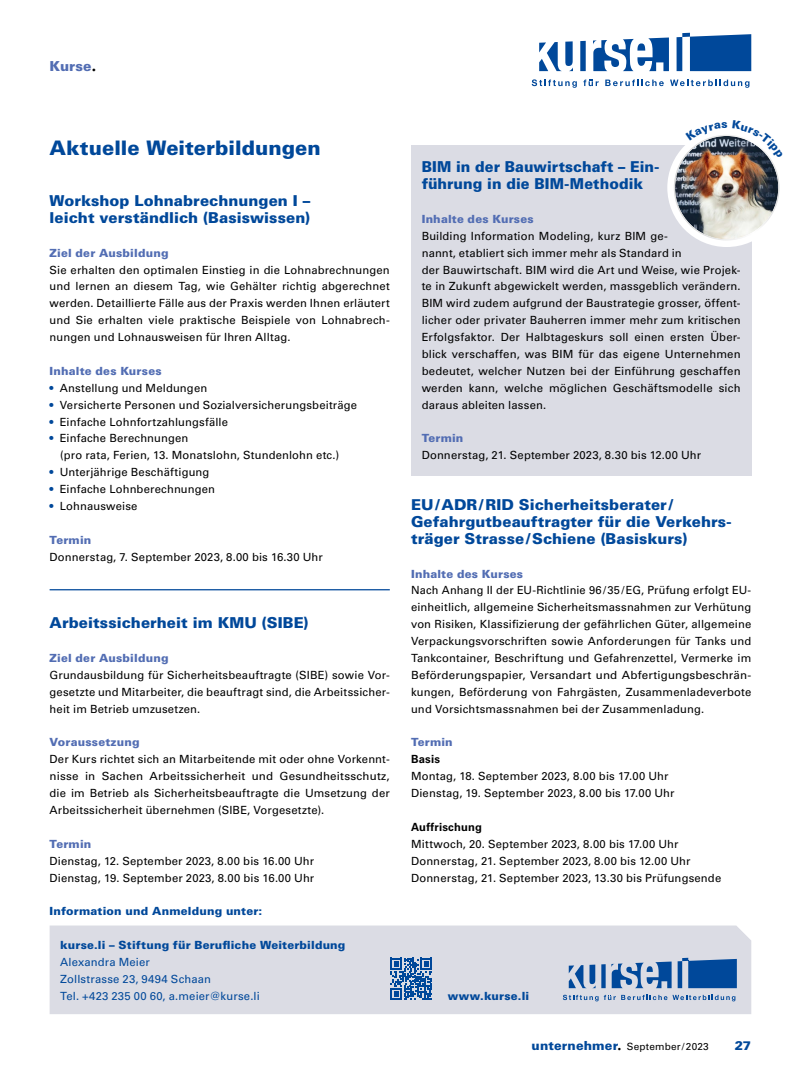
<style>
.page{position:relative;width:808px;height:1078px;background:#fff}
.page>*{position:absolute;margin:0;border:0;box-sizing:border-box;transform-origin:0 0}
.t1{font:900 20px "Univers LT Std";color:#00489a}
.t2{font:900 15px/16.9px "Univers LT Std";letter-spacing:.005em;color:#00489a}
.t3{font:900 15px/16.9px "Univers LT Std";letter-spacing:.005em;color:#00489a;scale:.96 1}
.t4{font:900 13.75px "Univers LT Std";letter-spacing:.005em;color:#526db3}
.t5{font:900 12.5px "Univers LT Std";color:#00489a}
.t6{font:11.25px/16.9px "Univers LT Std";letter-spacing:.015em;color:#000}
.t7{font:900 11.25px "Univers LT Std";letter-spacing:.015em;color:#526db3}
.t8{font:900 11.25px "Univers LT Std";letter-spacing:.015em;color:#00489a}
.t9{font:11.25px/16.9px "Univers LT Std";letter-spacing:.015em;color:#00489a}
.t10{font:700 11.25px "Univers LT Std";letter-spacing:.02em;color:#000}
.t11{font:10px "Univers LT Std";letter-spacing:.02em;color:#000}
.s1{font-family:"Futura Std";font-weight:800;font-size:15.12px;color:#000}
.s2{color:#00489a}
.s3{font-weight:900;font-size:12.5px;color:#00489a}
.s4{font-family:"Futura Std";font-weight:800;font-size:13.75px}
</style>
<div class="page">
<hr style="left:50px;top:589px;width:340px;height:1px;background:#00489a">
<div style="left:411px;top:145px;width:340px;height:331px;background:#dbdce4"></div>
<div style="left:667px;top:128px;width:119px;height:119px;background:#fff;border-radius:50%"></div>
<img style="left:675px;top:136px;width:103px;height:103px;border-radius:52px">
<div style="left:50px;top:925px;width:701px;height:88px;background:#dbdce4"></div>
<svg style="left:390px;top:957px;width:42px;height:42px;background:#5380b6"></svg>
<div style="left:601px;top:963px;width:5px;height:24px;background:#00489a"></div>
<svg style="left:569px;top:964px;width:26px;height:23px"></svg>
<svg style="left:678px;top:957px;width:59px;height:30px;background:#2863a7"></svg>
<svg style="left:611px;top:961px;width:61px;height:26px;background:#7093bf"></svg>
<svg style="left:563px;top:994px;width:172px;height:7px"></svg>
<div style="left:580px;top:41px;width:6px;height:30px;background:#00489a"></div>
<svg style="left:539px;top:41px;width:34px;height:30px"></svg>
<svg style="left:676px;top:33px;width:75px;height:38px;background:#2865aa"></svg>
<svg style="left:593px;top:37px;width:76px;height:34px"></svg>
<svg style="left:583px;top:80px;width:16px;height:6px"></svg>
<svg style="left:532px;top:79px;width:45px;height:9px"></svg>
<svg style="left:605px;top:80px;width:59px;height:6px"></svg>
<svg style="left:670px;top:80px;width:79px;height:8px"></svg>
<svg style="left:685px;top:135px;width:86px;height:24px"></svg>
<p class="t4" style="left:50px;top:57px;width:48px">Kurse<span class="s1">.</span></p>
<h1 class="t1" style="left:50px;top:136px;width:273px">Aktuelle Weiterbildungen</h1>
<h2 class="t2" style="left:50px;top:192px;width:262px">Workshop Lohnabrechnungen I – leicht verständlich (Basiswissen)</h2>
<p class="t7" style="left:50px;top:245px;width:120px">Ziel der Ausbildung</p>
<p class="t6" style="left:50px;top:261px;width:342px;text-align:justify">Sie erhalten den optimalen Einstieg in die Lohnabrechnungen und lernen an diesem Tag, wie Gehälter richtig abgerechnet werden. Detaillierte Fälle aus der Praxis werden Ihnen erläutert und Sie erhalten viele praktische Beispiele von Lohnabrech&shy;nungen und Lohnausweisen für Ihren Alltag.</p>
<p class="t7" style="left:50px;top:364px;width:114px">Inhalte des Kurses</p>
<p class="t6" style="left:50px;top:379px;width:159px"><span class="s2">•</span> Anstellung und Meldungen</p>
<p class="t6" style="left:50px;top:396px;width:309px"><span class="s2">•</span> Versicherte Personen und Sozialversicherungsbeiträge</p>
<p class="t6" style="left:50px;top:413px;width:180px"><span class="s2">•</span> Einfache Lohnfortzahlungsfälle</p>
<p class="t6" style="left:60px;top:430px;width:280px;text-indent:-11px"><span class="s2">•</span> Einfache Berechnungen<br>(pro rata, Ferien, 13. Monatslohn, Stundenlohn etc.)</p>
<p class="t6" style="left:50px;top:464px;width:161px"><span class="s2">•</span> Unterjährige Beschäftigung</p>
<p class="t6" style="left:50px;top:480px;width:167px"><span class="s2">•</span> Einfache Lohnberechnungen</p>
<p class="t6" style="left:50px;top:497px;width:89px"><span class="s2">•</span> Lohnausweise</p>
<p class="t7" style="left:50px;top:532px;width:43px">Termin</p>
<p class="t6" style="left:50px;top:548px;width:275px">Donnerstag, 7. September 2023, 8.00 bis 16.30 Uhr</p>
<h2 class="t2" style="left:50px;top:614px;width:260px">Arbeitssicherheit im KMU (SIBE)</h2>
<p class="t7" style="left:50px;top:650px;width:120px">Ziel der Ausbildung</p>
<p class="t6" style="left:50px;top:666px;width:342px;text-align:justify">Grundausbildung für Sicherheitsbeauftragte (SIBE) sowie Vor&shy;gesetzte und Mitarbeiter, die beauftragt sind, die Arbeitssicher&shy;heit im Betrieb umzusetzen.</p>
<p class="t7" style="left:50px;top:735px;width:92px">Voraussetzung</p>
<p class="t6" style="left:50px;top:750px;width:342px;text-align:justify">Der Kurs richtet sich an Mitarbeitende mit oder ohne Vorkennt&shy;nisse in Sachen Arbeitssicherheit und Gesundheitsschutz, die im Betrieb als Sicherheitsbeauftragte die Umsetzung der Arbeitssicherheit übernehmen (SIBE, Vorgesetzte).</p>
<p class="t7" style="left:50px;top:836px;width:43px">Termin</p>
<p class="t6" style="left:50px;top:852px;width:266px">Dienstag, 12. September 2023, 8.00 bis 16.00 Uhr<br>Dienstag, 19. September 2023, 8.00 bis 16.00 Uhr</p>
<p class="t8" style="left:50px;top:904px;width:214px">Information und Anmeldung unter:</p>
<p class="t8" style="left:60px;top:937px;width:287px">kurse.li – Stiftung für Berufliche Weiterbildung</p>
<p class="t9" style="left:60px;top:953px;width:201px">Alexandra Meier<br>Zollstrasse 23, 9494 Schaan<br>Tel. +423 235 00 60, a.meier@kurse.li</p>
<h2 class="t3" style="left:422px;top:158px;width:249px">BIM in der Bauwirtschaft – Ein&shy;führung in die BIM-Methodik</h2>
<p class="t7" style="left:422px;top:212px;width:114px">Inhalte des Kurses</p>
<p class="t6" style="left:422px;top:227px;width:320px">Building Information Modeling, kurz BIM ge-<br>nannt, etabliert sich immer mehr als Standard in<br>der Bauwirtschaft. BIM wird die Art und Weise, wie Projek&shy;te in Zukunft abgewickelt werden, massgeblich verändern.<br>BIM wird zudem aufgrund der Baustrategie grosser, öffent&shy;licher oder privater Bauherren immer mehr zum kritischen Erfolgsfaktor. Der Halbtageskurs soll einen ersten Über&shy;blick verschaffen, was BIM für das eigene Unternehmen bedeutet, welcher Nutzen bei der Einführung geschaffen werden kann, welche möglichen Geschäftsmodelle sich daraus ableiten lassen.</p>
<p class="t7" style="left:422px;top:431px;width:43px">Termin</p>
<p class="t6" style="left:422px;top:447px;width:281px">Donnerstag, 21. September 2023, 8.30 bis 12.00 Uhr</p>
<h2 class="t2" style="left:411px;top:496px;width:322px">EU/ADR/RID Sicherheitsberater /<br>Gefahrgutbeauftragter für die Verkehrs&shy;träger Strasse/Schiene (Basiskurs)</h2>
<p class="t7" style="left:411px;top:566px;width:114px">Inhalte des Kurses</p>
<p class="t6" style="left:411px;top:582px;width:342px;text-align:justify">Nach Anhang II der EU-Richtlinie 96/35/EG, Prüfung erfolgt EU&shy;einheitlich, allgemeine Sicherheitsmassnahmen zur Verhütung von Risiken, Klassifizierung der gefährlichen Güter, allgemeine Verpackungsvorschriften sowie Anforderungen für Tanks und Tankcontainer, Beschriftung und Gefahrenzettel, Vermerke im Beförderungspapier, Versandart und Abfertigungsbeschrän&shy;kungen, Beförderung von Fahrgästen, Zusammenladeverbote und Vorsichtsmassnahmen bei der Zusammenladung.</p>
<p class="t7" style="left:411px;top:735px;width:43px">Termin</p>
<p class="t10" style="left:411px;top:752px;width:30px">Basis</p>
<p class="t6" style="left:411px;top:767px;width:265px">Montag, 18. September 2023, 8.00 bis 17.00 Uhr<br>Dienstag, 19. September 2023, 8.00 bis 17.00 Uhr</p>
<p class="t10" style="left:411px;top:820px;width:73px">Auffrischung</p>
<p class="t6" style="left:411px;top:835px;width:312px">Mittwoch, 20. September 2023, 8.00 bis 17.00 Uhr<br>Donnerstag, 21. September 2023, 8.00 bis 12.00 Uhr<br>Donnerstag, 21. September 2023, 13.30 bis Prüfungsende</p>
<p class="t8" style="left:448px;top:988px;width:83px">www.kurse.li</p>
<p class="t11" style="left:532px;top:1040px;width:179px"><span class="s3">unternehmer</span><span class="s4">.</span> September/2023</p>
<p class="t5" style="left:735px;top:1037px;width:18px">27</p>
</div>
